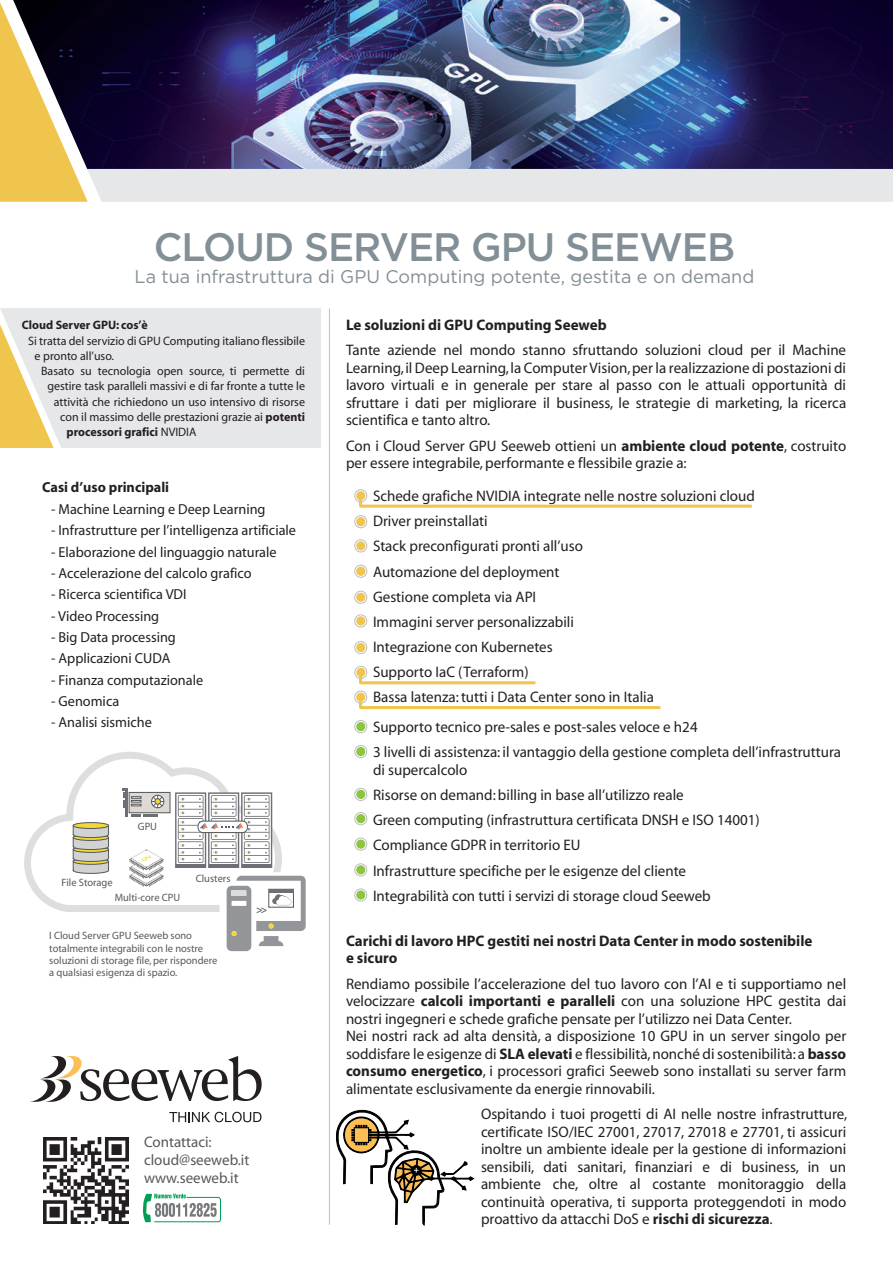
<style>
.page{position:relative;width:893px;height:1263px;background:#fff}
.page>*{position:absolute;margin:0;border:0;box-sizing:border-box;transform-origin:0 0}
.t1{font:500 39.6px "Gotham";letter-spacing:-.025em;color:#828f96}
.t2{font:18.3px "Gotham";color:#828f96}
.t3{font:15.3px/17.5px "Myriad";color:#231f20}
.t4{font:700 15.3px/17.5px "Myriad";color:#231f20}
.t5{font:15.3px/18.3px "Myriad";color:#57585a}
.t6{font:14.55px "Myriad";color:#231f20}
.t7{font:700 14.55px "Myriad";color:#231f20}
.t8{font:12.15px "Myriad";color:#231f20}
.t9{font:700 12.15px "Myriad";color:#231f20}
.t10{font:10.65px/12.1px "Myriad";color:#57585a}
.s1{font-weight:700}
.s2{font-weight:400}
</style>
<div class="page">
<svg style="left:30px;top:1056px;width:232px;height:46px"></svg>
<svg style="left:169px;top:1112px;width:92px;height:10px"></svg>
<img style="left:0;top:0;width:893px;height:202px">
<svg style="left:0;top:308px;width:321px;height:140px;background:#e7e5de"></svg>
<svg style="left:142px;top:1194px;width:79px;height:29px"></svg>
<div style="left:354px;top:515px;width:13px;height:13px;border:1px solid #bcbdc0;border-radius:50%"></div>
<div style="left:356px;top:517px;width:9px;height:9px;background:#f0c54e;border-radius:50%"></div>
<div style="left:354px;top:539px;width:13px;height:13px;border:1px solid #bcbdc0;border-radius:50%"></div>
<div style="left:356px;top:541px;width:9px;height:9px;background:#f0c54e;border-radius:50%"></div>
<div style="left:354px;top:565px;width:13px;height:13px;border:1px solid #bcbdc0;border-radius:50%"></div>
<div style="left:356px;top:567px;width:9px;height:9px;background:#f0c54e;border-radius:50%"></div>
<div style="left:354px;top:591px;width:13px;height:13px;border:1px solid #bcbdc0;border-radius:50%"></div>
<div style="left:356px;top:593px;width:9px;height:9px;background:#f0c54e;border-radius:50%"></div>
<div style="left:354px;top:614px;width:13px;height:13px;border:1px solid #bcbdc0;border-radius:50%"></div>
<div style="left:356px;top:616px;width:9px;height:9px;background:#f0c54e;border-radius:50%"></div>
<svg style="left:355px;top:641px;width:12px;height:13px"></svg>
<div style="left:354px;top:641px;width:13px;height:13px;border:1px solid #bcbdc0;border-radius:50%"></div>
<div style="left:356px;top:643px;width:9px;height:9px;background:#f0c54e;border-radius:50%"></div>
<svg style="left:355px;top:720px;width:12px;height:13px"></svg>
<div style="left:354px;top:720px;width:13px;height:13px;border:1px solid #bcbdc0;border-radius:50%"></div>
<div style="left:356px;top:722px;width:9px;height:9px;background:#8bc63e;border-radius:50%"></div>
<svg style="left:355px;top:745px;width:12px;height:13px"></svg>
<div style="left:354px;top:745px;width:13px;height:13px;border:1px solid #bcbdc0;border-radius:50%"></div>
<div style="left:356px;top:747px;width:9px;height:9px;background:#8bc63e;border-radius:50%"></div>
<div style="left:354px;top:788px;width:13px;height:13px;border:1px solid #bcbdc0;border-radius:50%"></div>
<div style="left:356px;top:790px;width:9px;height:9px;background:#8bc63e;border-radius:50%"></div>
<div style="left:354px;top:812px;width:13px;height:13px;border:1px solid #bcbdc0;border-radius:50%"></div>
<div style="left:356px;top:814px;width:9px;height:9px;background:#8bc63e;border-radius:50%"></div>
<svg style="left:355px;top:838px;width:12px;height:12px"></svg>
<div style="left:354px;top:838px;width:13px;height:13px;border:1px solid #bcbdc0;border-radius:50%"></div>
<div style="left:356px;top:839px;width:9px;height:10px;background:#8bc63e;border-radius:50%"></div>
<div style="left:354px;top:863px;width:13px;height:13px;border:1px solid #bcbdc0;border-radius:50%"></div>
<div style="left:356px;top:865px;width:9px;height:9px;background:#8bc63e;border-radius:50%"></div>
<svg style="left:355px;top:889px;width:12px;height:12px"></svg>
<div style="left:354px;top:888px;width:13px;height:13px;border:1px solid #bcbdc0;border-radius:50%"></div>
<div style="left:356px;top:890px;width:9px;height:10px;background:#8bc63e;border-radius:50%"></div>
<hr style="left:329px;top:309px;width:1px;height:916px;background:#bcbdc0">
<img style="left:44px;top:1137px;width:85px;height:87px">
<svg style="left:336px;top:1109px;width:138px;height:116px"></svg>
<div style="left:354px;top:489px;width:13px;height:13px;border:1px solid #bcbdc0;border-radius:50%"></div>
<div style="left:356px;top:491px;width:9px;height:9px;background:#f0c54e;border-radius:50%"></div>
<svg style="left:358px;top:498px;width:395px;height:10px"></svg>
<div style="left:354px;top:666px;width:13px;height:13px;border:1px solid #bcbdc0;border-radius:50%"></div>
<div style="left:356px;top:668px;width:9px;height:9px;background:#f0c54e;border-radius:50%"></div>
<svg style="left:358px;top:674px;width:178px;height:11px"></svg>
<div style="left:354px;top:691px;width:13px;height:13px;border:1px solid #bcbdc0;border-radius:50%"></div>
<div style="left:356px;top:693px;width:9px;height:9px;background:#f0c54e;border-radius:50%"></div>
<svg style="left:358px;top:699px;width:303px;height:11px"></svg>
<svg style="left:24px;top:752px;width:282px;height:199px"></svg>
<h1 class="t1" style="left:154px;top:221px;width:583px">CLOUD SERVER GPU SEEWEB</h1>
<p class="t2" style="left:135px;top:264px;width:621px">La tua infrastruttura di GPU Computing potente, gestita e on demand</p>
<p class="t9" style="left:22px;top:319px;width:128px">Cloud Server GPU: cos’è</p>
<p class="t8" style="left:28px;top:334px;width:278px">Si tratta del servizio di GPU Computing italiano flessibile</p>
<p class="t8" style="left:35px;top:350px;width:81px">e pronto all’uso.</p>
<p class="t8" style="left:41px;top:365px;width:266px">Basato su tecnologia open source, ti permette di</p>
<p class="t8" style="left:47px;top:380px;width:259px">gestire task paralleli massivi e di far fronte a tutte le</p>
<p class="t8" style="left:54px;top:395px;width:253px">attività che richiedono un uso intensivo di risorse</p>
<p class="t8" style="left:60px;top:411px;width:246px">con il massimo delle prestazioni grazie ai <span class="s1">potenti</span></p>
<p class="t9" style="left:67px;top:426px;width:131px">processori grafici <span class="s2">NVIDIA</span></p>
<p class="t4" style="left:346px;top:317px;width:262px">Le soluzioni di GPU Computing Seeweb</p>
<p class="t3" style="left:346px;top:342px;width:502px;text-align:justify">Tante aziende nel mondo stanno sfruttando soluzioni cloud per il Machine Learning, il Deep Learning, la Computer Vision, per la realizzazione di postazioni di lavoro virtuali e in generale per stare al passo con le attuali opportunità di sfruttare i dati per migliorare il business, le strategie di marketing, la ricerca scientifica e tanto altro.</p>
<p class="t3" style="left:346px;top:437px;width:502px">Con i Cloud Server GPU Seeweb ottieni un <span class="s1">ambiente cloud potente</span>, costruito per essere integrabile, performante e flessibile grazie a:</p>
<p class="t3" style="left:373px;top:484px;width:383px;line-height:25.2px">Schede grafiche NVIDIA integrate nelle nostre soluzioni cloud Driver preinstallati<br>Stack preconfigurati pronti all’uso<br>Automazione del deployment<br>Gestione completa via API<br>Immagini server personalizzabili<br>Integrazione con Kubernetes<br>Supporto IaC (Terraform)<br>Bassa latenza: tutti i Data Center sono in Italia</p>
<p class="t3" style="left:373px;top:715px;width:470px;line-height:25.2px">Supporto tecnico pre-sales e post-sales veloce e h24<br>3 livelli di assistenza: il vantaggio della gestione completa dell’infrastruttura</p>
<p class="t3" style="left:373px;top:758px;width:388px;line-height:25.2px">di supercalcolo<br>Risorse on demand: billing in base all’utilizzo reale<br>Green computing (infrastruttura certificata DNSH e ISO 14001)<br>Compliance GDPR in territorio EU<br>Infrastrutture specifiche per le esigenze del cliente Integrabilità con tutti i servizi di storage cloud Seeweb</p>
<p class="t4" style="left:346px;top:932px;width:468px">Carichi di lavoro HPC gestiti nei nostri Data Center in modo sostenibile e sicuro</p>
<p class="t3" style="left:346px;top:975px;width:502px">Rendiamo possibile l’accelerazione del tuo lavoro con l’AI e ti supportiamo nel velocizzare <span class="s1">calcoli importanti e paralleli</span> con una soluzione HPC gestita dai nostri ingegneri e schede grafiche pensate per l’utilizzo nei Data Center.<br>Nei nostri rack ad alta densità, a disposizione 10 GPU in un server singolo per soddisfare le esigenze di <span class="s1">SLA elevati</span> e flessibilità, nonché di sostenibilità: a <span class="s1">basso consumo energetico</span>, i processori grafici Seeweb sono installati su server farm alimentate esclusivamente da energie rinnovabili.</p>
<p class="t3" style="left:481px;top:1106px;width:368px;text-align:justify">Ospitando i tuoi progetti di AI nelle nostre infrastrutture, certificate ISO/IEC 27001, 27017, 27018 e 27701, ti assicuri inoltre un ambiente ideale per la gestione di informazioni sensibili, dati sanitari, finanziari e di business, in un ambiente che, oltre al costante monitoraggio della continuità operativa, ti supporta proteggendoti in modo proattivo da attacchi DoS e <span class="s1">rischi di sicurezza</span>.</p>
<p class="t7" style="left:42px;top:480px;width:129px">Casi d’uso principali</p>
<p class="t6" style="left:51px;top:502px;width:216px">- Machine Learning e Deep Learning</p>
<p class="t6" style="left:51px;top:523px;width:246px">- Infrastrutture per l’intelligenza artificiale</p>
<p class="t6" style="left:51px;top:544px;width:227px">- Elaborazione del linguaggio naturale</p>
<p class="t6" style="left:51px;top:566px;width:202px">- Accelerazione del calcolo grafico</p>
<p class="t6" style="left:51px;top:587px;width:137px">- Ricerca scientifica VDI</p>
<p class="t6" style="left:51px;top:608px;width:110px">- Video Processing</p>
<p class="t6" style="left:51px;top:630px;width:126px">- Big Data processing</p>
<p class="t6" style="left:51px;top:651px;width:121px">- Applicazioni CUDA</p>
<p class="t6" style="left:51px;top:673px;width:154px">- Finanza computazionale</p>
<p class="t6" style="left:51px;top:694px;width:70px">- Genomica</p>
<p class="t6" style="left:51px;top:715px;width:102px">- Analisi sismiche</p>
<p class="t10" style="left:138px;top:821px;width:21px">GPU</p>
<p class="t10" style="left:196px;top:872px;width:36px">Clusters</p>
<p class="t10" style="left:62px;top:877px;width:53px">File Storage</p>
<p class="t10" style="left:115px;top:891px;width:67px">Multi-core CPU</p>
<p class="t10" style="left:49px;top:930px;width:170px">I Cloud Server GPU Seeweb sono totalmente integrabili con le nostre soluzioni di storage file, per rispondere a qualsiasi esigenza di spazio.</p>
<p class="t5" style="left:144px;top:1133px;width:107px">Contattaci: cloud@seeweb.it www.seeweb.it</p>
</div>
